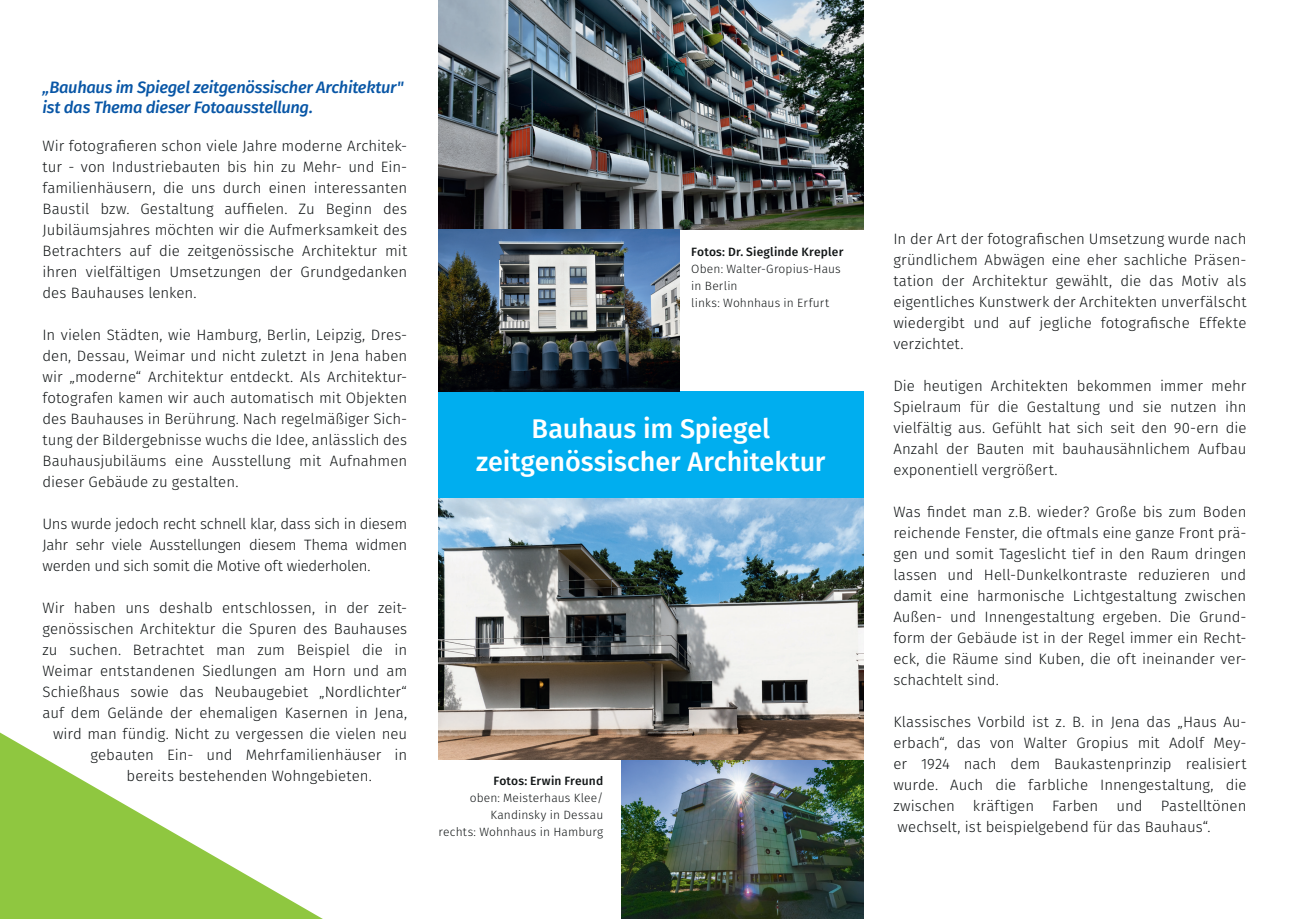
<style>
.page{position:relative;width:1289px;height:919px;background:#fff}
.page>*{position:absolute;margin:0;border:0;box-sizing:border-box;transform-origin:0 0}
.t1{font:500 27px/32.4px "Fira Sans";letter-spacing:-.005em;color:#fff;text-align:center}
.t2{font:italic 500 16.5px/19.8px "Fira Sans";letter-spacing:-.02em;color:#0856a6}
.t3{font:300 15px/21px "Fira Sans";color:#121617;text-align:justify}
.t4{font:300 12px/16.8px "Fira Sans";letter-spacing:.01em;color:#121617;text-align:right}
.t5{font:500 12px "Fira Sans";letter-spacing:.015em;color:#121617}
</style>
<div class="page">
<div style="left:438px;top:390px;width:425px;height:108px;background:#00aeef"></div>
<img style="left:438px;top:0;width:425px;height:230px">
<svg style="left:0;top:732px;width:321px;height:186px"></svg>
<img style="left:622px;top:759px;width:241px;height:159px">
<img style="left:438px;top:498px;width:425px;height:261px">
<img style="left:438px;top:230px;width:242px;height:161px">
<p class="t2" style="left:43px;top:77px;width:362px">„Bauhaus im Spiegel zeitgenössischer Architektur" ist das Thema dieser Fotoausstellung.</p>
<p class="t3" style="left:43px;top:135px;width:366px">Wir fotografieren schon viele Jahre moderne Architek&shy;tur - von Industriebauten bis hin zu Mehr- und Ein&shy;familienhäusern, die uns durch einen interessanten Baustil bzw. Gestaltung auffielen. Zu Beginn des Jubiläumsjahres möchten wir die Aufmerksamkeit des Betrachters auf die zeitgenössische Architektur mit ihren vielfältigen Umsetzungen der Grundgedanken des Bauhauses lenken.</p>
<p class="t3" style="left:43px;top:324px;width:366px">In vielen Städten, wie Hamburg, Berlin, Leipzig, Dres&shy;den, Dessau, Weimar und nicht zuletzt in Jena haben wir „moderne“ Architektur entdeckt. Als Architektur&shy;fotografen kamen wir auch automatisch mit Objekten des Bauhauses in Berührung. Nach regelmäßiger Sich&shy;tung der Bildergebnisse wuchs die Idee, anlässlich des Bauhausjubiläums eine Ausstellung mit Aufnahmen dieser Gebäude zu gestalten.</p>
<p class="t3" style="left:43px;top:513px;width:366px">Uns wurde jedoch recht schnell klar, dass sich in diesem Jahr sehr viele Ausstellungen diesem Thema widmen werden und sich somit die Motive oft wiederholen.</p>
<p class="t3" style="left:43px;top:597px;width:366px">Wir haben uns deshalb entschlossen, in der zeit-</p>
<p class="t3" style="left:43px;top:618px;width:366px">genössischen Architektur die Spuren des Bauhauses</p>
<p class="t3" style="left:43px;top:639px;width:366px">zu suchen. Betrachtet man zum Beispiel die in</p>
<p class="t3" style="left:43px;top:660px;width:366px">Weimar entstandenen Siedlungen am Horn und am</p>
<p class="t3" style="left:43px;top:681px;width:366px">Schießhaus sowie das Neubaugebiet „Nordlichter“</p>
<p class="t3" style="left:43px;top:702px;width:366px">auf dem Gelände der ehemaligen Kasernen in Jena,</p>
<p class="t3" style="left:53px;top:723px;width:356px">wird man fündig. Nicht zu vergessen die vielen neu</p>
<p class="t3" style="left:91px;top:744px;width:318px">gebauten Ein- und Mehrfamilienhäuser in</p>
<p class="t3" style="left:127px;top:765px;width:247px">bereits bestehenden Wohngebieten.</p>
<p class="t5" style="left:691px;top:242px;width:154px">Fotos: Dr. Sieglinde Krepler</p>
<p class="t4" style="left:691px;top:260px;width:151px;text-align:left">Oben: Walter-Gropius-Haus in Berlin<br>links: Wohnhaus in Erfurt</p>
<h1 class="t1" style="left:476px;top:411px;width:351px">Bauhaus im Spiegel zeitgenössischer Architektur</h1>
<p class="t5" style="left:493px;top:771px;width:111px">Fotos: Erwin Freund</p>
<p class="t4" style="left:438px;top:789px;width:166px">oben: Meisterhaus Klee/<br>Kandinsky in Dessau<br>rechts: Wohnhaus in Hamburg</p>
<p class="t3" style="left:893px;top:228px;width:354px">In der Art der fotografischen Umsetzung wurde nach gründlichem Abwägen eine eher sachliche Präsen&shy;tation der Architektur gewählt, die das Motiv als eigentliches Kunstwerk der Architekten unverfälscht wiedergibt und auf jegliche fotografische Effekte verzichtet.</p>
<p class="t3" style="left:893px;top:375px;width:354px">Die heutigen Architekten bekommen immer mehr Spielraum für die Gestaltung und sie nutzen ihn vielfältig aus. Gefühlt hat sich seit den 90-ern die Anzahl der Bauten mit bauhausähnlichem Aufbau exponentiell vergrößert.</p>
<p class="t3" style="left:893px;top:501px;width:354px">Was findet man z.B. wieder? Große bis zum Boden reichende Fenster, die oftmals eine ganze Front prä&shy;gen und somit Tageslicht tief in den Raum dringen lassen und Hell-Dunkelkontraste reduzieren und damit eine harmonische Lichtgestaltung zwischen Außen- und Innengestaltung ergeben. Die Grund&shy;form der Gebäude ist in der Regel immer ein Recht&shy;eck, die Räume sind Kuben, die oft ineinander ver&shy;schachtelt sind.</p>
<p class="t3" style="left:893px;top:711px;width:354px">Klassisches Vorbild ist z. B. in Jena das „Haus Au&shy;erbach“, das von Walter Gropius mit Adolf Mey&shy;er 1924 nach dem Baukastenprinzip realisiert wurde. Auch die farbliche Innengestaltung, die zwischen kräftigen Farben und Pastelltönen wechselt, ist beispielgebend für das Bauhaus“.</p>
</div>
